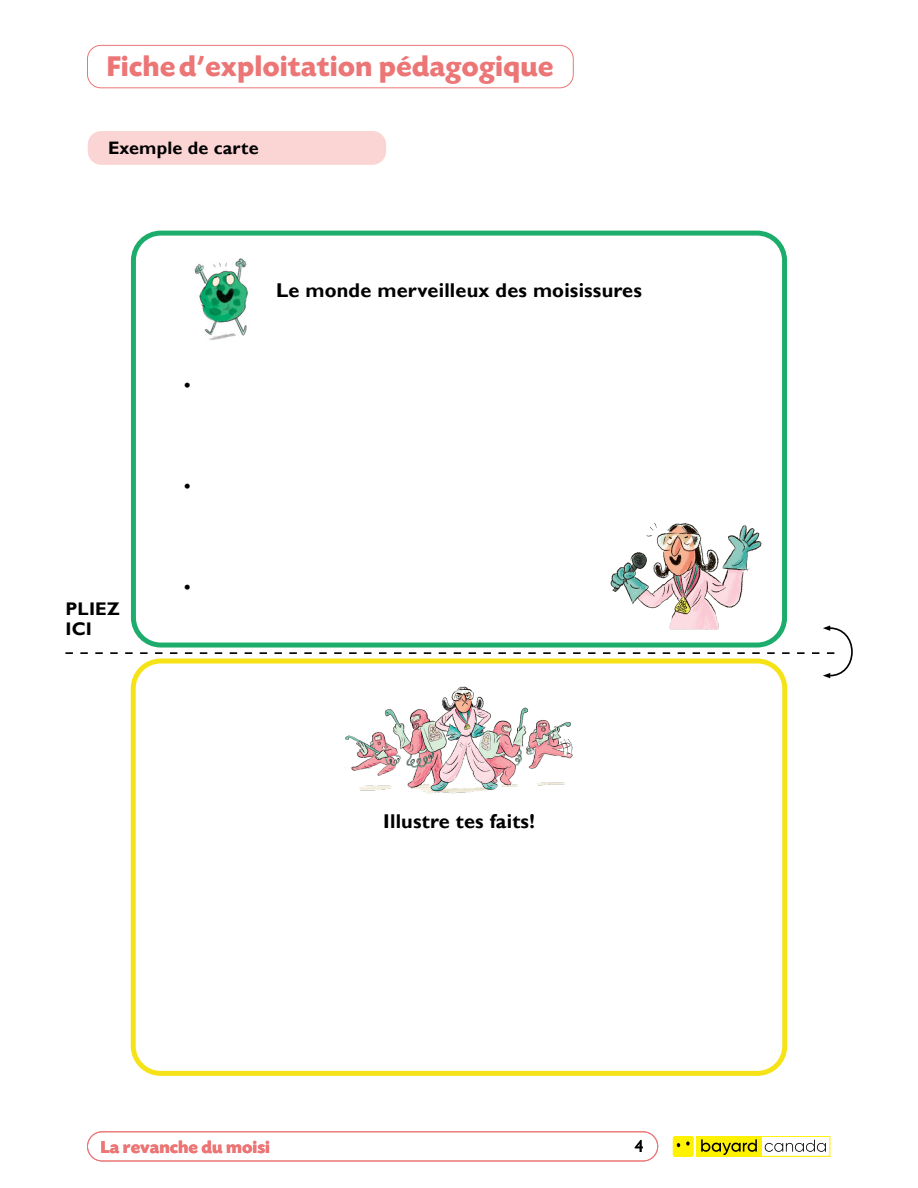
<style>
.page{position:relative;width:918px;height:1188px;background:#fff}
.page>*{position:absolute;margin:0;border:0;box-sizing:border-box;transform-origin:0 0}
.t1{font:700 30px "Today SB";color:#ec7576}
.t2{font:700 19.95px "Gill Sans";letter-spacing:.01em;color:#000}
.t3{font:19.95px "Gill Sans";color:#000}
.t4{font:700 18.3px/20.7px "Gill Sans";letter-spacing:.01em;color:#000}
.t5{font:700 18px "Today SB";color:#ec7576}
.t6{font:700 18px "Gill Sans";letter-spacing:.01em;color:#000}
.t7{font:17.1px "Gill Sans";color:#000}
</style>
<div class="page">
<div style="left:87px;top:45px;width:486px;height:43px;border:1px solid #ec7576;border-radius:14px"></div>
<img style="left:345px;top:686px;width:228px;height:108px">
<div style="left:131px;top:659px;width:656px;height:417px;border:5px solid #f6e317;border-radius:27px"></div>
<div style="left:88px;top:131px;width:298px;height:34px;background:#fbd4d4;border-radius:14px"></div>
<div style="left:131px;top:231px;width:656px;height:417px;border:5px solid #1cac6b;border-radius:27px"></div>
<img style="left:194px;top:258px;width:54px;height:83px">
<div style="left:87px;top:1132px;width:571px;height:29px;border:1px solid #ec7576;border-radius:15px"></div>
<svg style="left:696px;top:1136px;width:134px;height:21px"></svg>
<div style="left:673px;top:1136px;width:21px;height:21px;background:#fff200;border-radius:2px"></div>
<svg style="left:686px;top:1141px;width:4px;height:5px"></svg>
<svg style="left:677px;top:1143px;width:3px;height:4px"></svg>
<svg style="left:65px;top:625px;width:788px;height:53px"></svg>
<img style="left:596px;top:522px;width:178px;height:113px">
<h1 class="t1" style="left:106px;top:50px;width:449px">Fiche d’exploitation pédagogique</h1>
<p class="t6" style="left:108px;top:137px;width:152px">Exemple de carte</p>
<p class="t4" style="left:65px;top:599px;width:56px">PLIEZ<br>ICI</p>
<p class="t3" style="left:184px;top:373px;width:9px">•</p>
<p class="t3" style="left:184px;top:475px;width:9px">•</p>
<p class="t3" style="left:184px;top:576px;width:9px">•</p>
<p class="t2" style="left:276px;top:278px;width:367px">Le monde merveilleux des moisissures</p>
<p class="t2" style="left:383px;top:809px;width:153px">Illustre tes faits!</p>
<p class="t5" style="left:100px;top:1137px;width:171px">La revanche du moisi</p>
<p class="t7" style="left:635px;top:1136px;width:10px">4</p>
</div>
